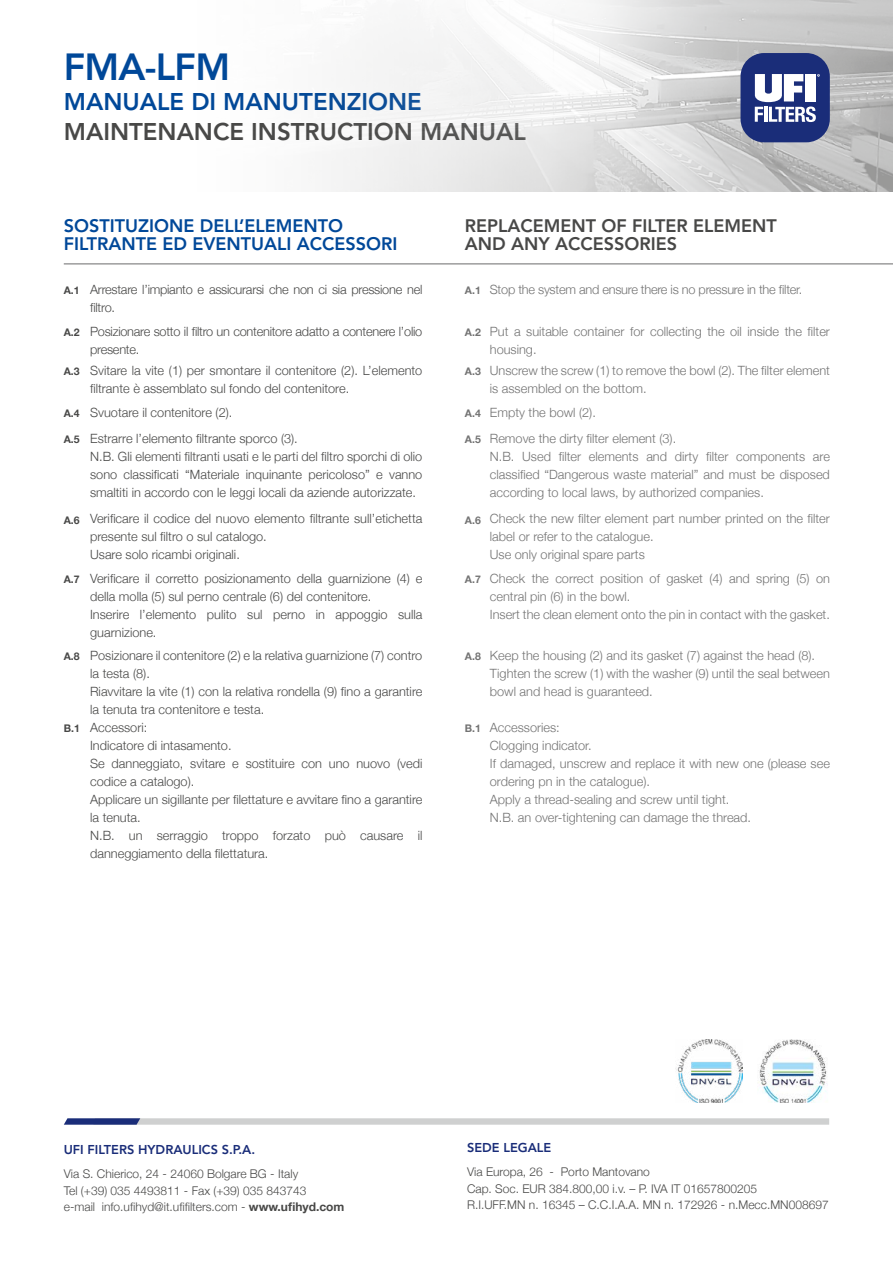
<style>
.page{position:relative;width:893px;height:1263px;background:#fff}
.page>*{position:absolute;margin:0;border:0;box-sizing:border-box;transform-origin:0 0}
.t1{font:800 37.5px "Avenir LT Std";letter-spacing:-.02em;color:#004899}
.t2{font:800 24px "Avenir LT Std";color:#484847}
.t3{font:800 24px "Avenir LT Std";color:#004899}
.t4{font:800 18px/18px "Avenir LT Std";color:#004899}
.t5{font:800 18px/18px "Avenir LT Std";color:#484847}
.t6{font:300 12.75px/18px "Helvetica Neue";color:#484847}
.t7{font:300 12.75px/18px "Helvetica Neue";color:#737373}
.t8{font:300 12.75px/18px "Helvetica Neue";letter-spacing:-.02em;color:#484847}
.t9{font:300 12.75px "Helvetica Neue";letter-spacing:-.02em;color:#737373}
.t10{font:800 12.75px "Avenir LT Std";color:#1a2d79}
.t11{font:300 12px/16.5px "Helvetica Neue";color:#484847}
.s1{font-weight:700;font-size:10.5px}
.s2{font-weight:700}
</style>
<div class="page">
<hr style="left:64px;top:263px;width:829px;height:2px;background:#9c9c9d">
<img style="left:331px;top:0;width:562px;height:191px">
<img style="left:676px;top:1040px;width:66px;height:62px">
<img style="left:758px;top:1039px;width:70px;height:63px">
<div style="left:740px;top:53px;width:90px;height:89px;background:#1a2d79;border-radius:23px"></div>
<svg style="left:755px;top:74px;width:65px;height:48px"></svg>
<svg style="left:64px;top:1118px;width:765px;height:7px;background:#c3c5cc"></svg>
<h1 class="t1" style="left:64px;top:44px;width:168px">FMA-LFM</h1>
<h2 class="t3" style="left:64px;top:87px;width:360px">MANUALE DI MANUTENZIONE</h2>
<h2 class="t2" style="left:64px;top:117px;width:464px">MAINTENANCE INSTRUCTION MANUAL</h2>
<h3 class="t4" style="left:64px;top:217px;width:335px">SOSTITUZIONE DELL’ELEMENTO<br>FILTRANTE ED EVENTUALI ACCESSORI</h3>
<h3 class="t5" style="left:465px;top:217px;width:313px">REPLACEMENT OF FILTER ELEMENT<br>AND ANY ACCESSORIES</h3>
<p class="t8" style="left:90px;top:279px;width:334px;text-indent:-26px"><span class="s1">A</span><span class="s1">.1</span> Arrestare l’impianto e assicurarsi che non ci sia pressione nel filtro.</p>
<p class="t9" style="left:465px;top:279px;width:339px"><span class="s1">A</span><span class="s1">.1</span> Stop the system and ensure there is no pressure in the filter.</p>
<p class="t8" style="left:90px;top:322px;width:334px;text-indent:-26px"><span class="s1">A.2</span> Posizionare sotto il filtro un contenitore adatto a contenere l’olio presente.</p>
<p class="t7" style="left:490px;top:322px;width:342px;text-indent:-25px"><span class="s1">A.2</span> Put a suitable container for collecting the oil inside the filter housing.</p>
<p class="t6" style="left:90px;top:360px;width:334px;text-indent:-26px"><span class="s1">A.3</span> Svitare la vite (1) per smontare il contenitore (2). L’elemento filtrante è assemblato sul fondo del contenitore.</p>
<p class="t7" style="left:490px;top:360px;width:342px;text-indent:-25px"><span class="s1">A.3</span> Unscrew the screw (1) to remove the bowl (2). The filter element is assembled on the bottom.</p>
<p class="t6" style="left:64px;top:403px;width:170px"><span class="s1">A.4</span> Svuotare il contenitore (2).</p>
<p class="t7" style="left:465px;top:403px;width:132px"><span class="s1">A.4</span> Empty the bowl (2).</p>
<p class="t6" style="left:90px;top:428px;width:334px;text-indent:-26px"><span class="s1">A.5</span> Estrarre l’elemento filtrante sporco (3).<br>N.B. Gli elementi filtranti usati e le parti del filtro sporchi di olio sono classificati “Materiale inquinante pericoloso” e vanno smaltiti in accordo con le leggi locali da aziende autorizzate.</p>
<p class="t7" style="left:490px;top:428px;width:342px;text-indent:-25px"><span class="s1">A.5</span> Remove the dirty filter element (3).<br>N.B. Used filter elements and dirty filter components are classified “Dangerous waste material” and must be disposed according to local laws, by authorized companies.</p>
<p class="t6" style="left:90px;top:509px;width:334px;text-indent:-26px"><span class="s1">A.6</span> Verificare il codice del nuovo elemento filtrante sull’etichetta presente sul filtro o sul catalogo.<br>Usare solo ricambi originali.</p>
<p class="t7" style="left:490px;top:509px;width:342px;text-indent:-25px"><span class="s1">A.6</span> Check the new filter element part number printed on the filter label or refer to the catalogue.<br>Use only original spare parts</p>
<p class="t6" style="left:90px;top:568px;width:334px;text-indent:-26px"><span class="s1">A.7</span> Verificare il corretto posizionamento della guarnizione (4) e della molla (5) sul perno centrale (6) del contenitore.<br>Inserire l’elemento pulito sul perno in appoggio sulla guarnizione.</p>
<p class="t7" style="left:490px;top:568px;width:342px;text-indent:-25px"><span class="s1">A.7</span> Check the correct position of gasket (4) and spring (5) on central pin (6) in the bowl.<br>Insert the clean element onto the pin in contact with the gasket.</p>
<p class="t6" style="left:90px;top:645px;width:334px;text-indent:-26px"><span class="s1">A.8</span> Posizionare il contenitore (2) e la relativa guarnizione (7) contro la testa (8).<br>Riavvitare la vite (1) con la relativa rondella (9) fino a garantire la tenuta tra contenitore e testa.</p>
<p class="t7" style="left:490px;top:645px;width:342px;text-indent:-25px"><span class="s1">A.8</span> Keep the housing (2) and its gasket (7) against the head (8).<br>Tighten the screw (1) with the washer (9) until the seal between bowl and head is guaranteed.</p>
<p class="t6" style="left:90px;top:717px;width:334px;text-indent:-26px"><span class="s1">B.1</span> Accessori:<br>Indicatore di intasamento.<br>Se danneggiato, svitare e sostituire con uno nuovo (vedi codice a catalogo).<br>Applicare un sigillante per filettature e avvitare fino a garantire la tenuta.<br>N.B. un serraggio troppo forzato può causare il danneggiamento della filettatura.</p>
<p class="t7" style="left:490px;top:717px;width:342px;text-indent:-25px"><span class="s1">B.1</span> Accessories:<br>Clogging indicator.<br>If damaged, unscrew and replace it with new one (please see ordering pn in the catalogue).<br>Apply a thread-sealing and screw until tight.<br>N.B. an over-tightening can damage the thread.</p>
<p class="t10" style="left:64px;top:1142px;width:193px">UFI FILTERS HYDRAULICS S.P.A.</p>
<p class="t11" style="left:64px;top:1165px;width:282px">Via S. Chierico, 24 - 24060 Bolgare BG - Italy<br>Tel (+39) 035 4493811 - Fax (+39) 035 843743<br>e-mail info.ufihyd@it.ufifilters.com - <span class="s2">www.ufihyd.com</span></p>
<p class="t10" style="left:467px;top:1140px;width:86px">SEDE LEGALE</p>
<p class="t11" style="left:467px;top:1163px;width:363px">Via Europa, 26 - Porto Mantovano<br>Cap. Soc. EUR 384.800,00 i.v. – P. IVA IT 01657800205<br>R.I.UFF.MN n. 16345 – C.C.I.A.A. MN n. 172926 - n.Mecc.MN008697</p>
</div>
